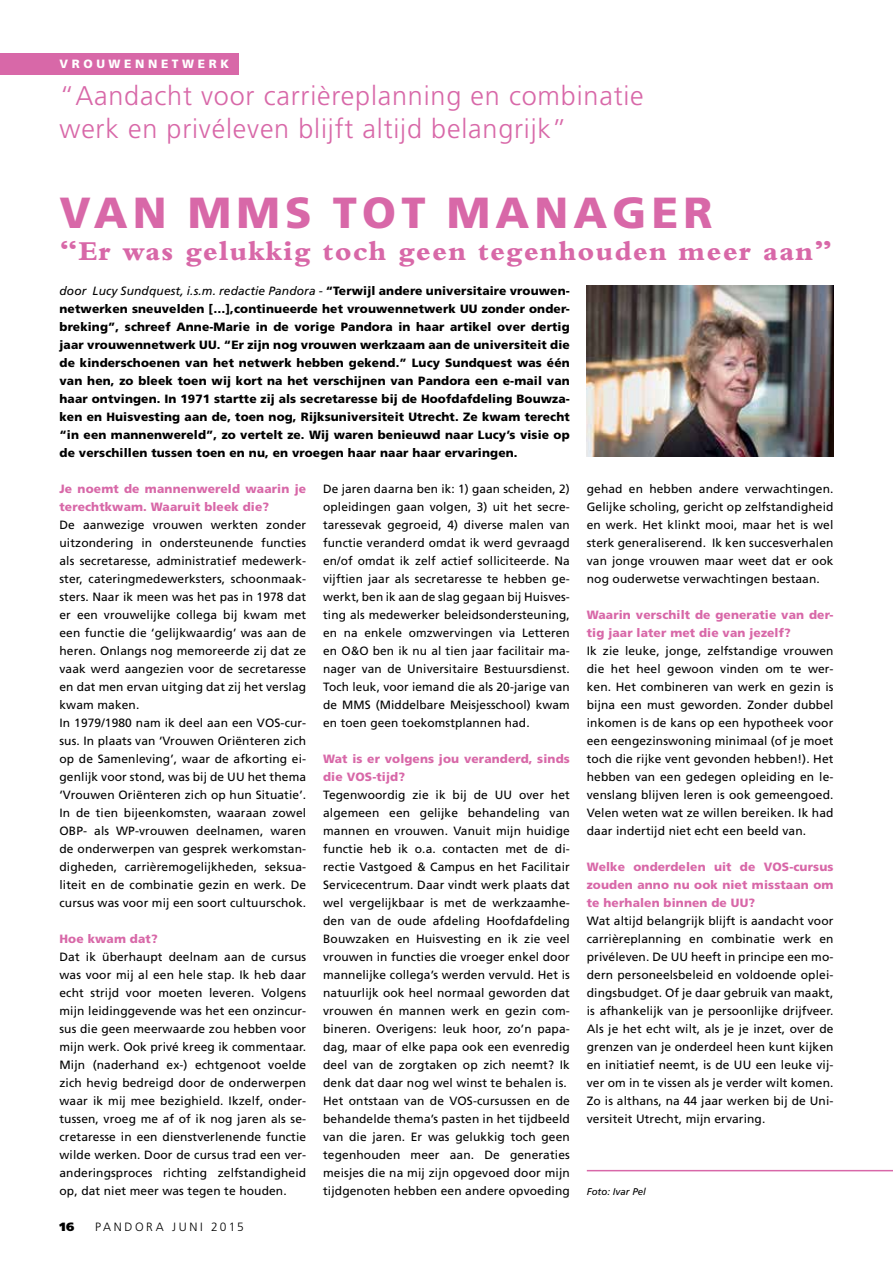
<style>
.page{position:relative;width:893px;height:1263px;background:#fff}
.page>*{position:absolute;margin:0;border:0;box-sizing:border-box;transform-origin:0 0}
.t1{font:900 43.5px "Frutiger LT Std";letter-spacing:.12em;color:#d868a8}
.t2{font:800 28.5px "Bembo Std";letter-spacing:.04em;color:#d868a8}
.t3{font:300 27px/32.2px "Frutiger LT Std";letter-spacing:.03em;color:#d868a8}
.t4{font:12px/18px "Frutiger LT Std";letter-spacing:.01em;color:#000;text-align:justify}
.t5{font:900 12px/18px "Frutiger LT Std";letter-spacing:.01em;color:#000;text-align:justify}
.t6{font:900 12px/18px "Frutiger LT Std";letter-spacing:.01em;color:#d868a8}
.t7{font:300 12px "Frutiger LT Std";letter-spacing:.22em;color:#000}
.t8{font:900 12px "Frutiger LT Std";letter-spacing:.3em;color:#fff}
.t9{font:900 12px "Frutiger LT Std";color:#000}
.t10{font:italic 9.75px "Frutiger LT Std";color:#000}
.s1{font-weight:400;font-style:italic}
</style>
<div class="page">
<div style="left:0;top:53px;width:238px;height:21px;background:#d868a8"></div>
<hr style="left:587px;top:1170px;width:306px;height:1px;background:#d868a8">
<img style="left:587px;top:286px;width:246px;height:171px">
<p class="t8" style="left:60px;top:57px;width:170px">Vrouwennetwerk</p>
<h3 class="t3" style="left:60px;top:80px;width:586px">“Aandacht voor carrièreplanning en combinatie werk en privéleven blijft altijd belangrijk”</h3>
<h1 class="t1" style="left:60px;top:187px;width:170px">Van MMS</h1>
<h1 class="t1" style="left:333px;top:187px;width:381px">tot manager</h1>
<h2 class="t2" style="left:60px;top:235px;width:774px">“Er was gelukkig toch geen tegenhouden meer aan”</h2>
<p class="t5" style="left:60px;top:281px;width:512px"><span class="s1">door Lucy Sundquest, i.s.m. redactie Pandora -</span> “Terwijl andere universitaire vrouwen&shy;netwerken sneuvelden […],continueerde het vrouwennetwerk UU zonder onder&shy;breking”, schreef Anne-Marie in de vorige Pandora in haar artikel over dertig jaar vrouwennetwerk UU . “Er zijn nog vrouwen werkzaam aan de universiteit die de kinderschoenen van het netwerk hebben gekend.” Lucy Sundquest was één van hen, zo bleek toen wij kort na het verschijnen van Pandora een e-mail van haar ontvingen. In 1971 startte zij als secretaresse bij de Hoofdafdeling Bouwza&shy;ken en Huisvesting aan de, toen nog, Rijksuniversiteit Utrecht. Ze kwam terecht “in een mannenwereld”, zo vertelt ze. Wij waren benieuwd naar Lucy’s visie op de verschillen tussen toen en nu, en vroegen haar naar haar ervaringen.</p>
<p class="t6" style="left:60px;top:479px;width:248px">Je noemt de mannenwereld waarin je terechtkwam. Waaruit bleek die?</p>
<p class="t4" style="left:60px;top:516px;width:248px;text-align:left">De aanwezige vrouwen werkten zonder uitzondering in ondersteunende functies als secretaresse, administratief medewerk&shy;ster, cateringmedewerksters, schoonmaak&shy;sters. Naar ik meen was het pas in 1978 dat er een vrouwelijke collega bij kwam met een functie die ‘gelijkwaardig’ was aan de heren. Onlangs nog memoreerde zij dat ze vaak werd aangezien voor de secretaresse en dat men ervan uitging dat zij het verslag kwam maken.<br>In 1979/1980 nam ik deel aan een VOS-cur&shy;sus. In plaats van ‘Vrouwen Oriënteren zich op de Samenleving’, waar de afkorting ei&shy;genlijk voor stond, was bij de UU het thema ‘Vrouwen Oriënteren zich op hun Situatie’.<br>In de tien bijeenkomsten, waaraan zowel OBP- als WP-vrouwen deelnamen, waren de onderwerpen van gesprek werkomstan&shy;digheden, carrièremogelijkheden, seksua&shy;liteit en de combinatie gezin en werk. De cursus was voor mij een soort cultuurschok.</p>
<p class="t6" style="left:60px;top:929px;width:100px">Hoe kwam dat?</p>
<p class="t4" style="left:60px;top:948px;width:248px">Dat ik überhaupt deelnam aan de cursus was voor mij al een hele stap. Ik heb daar echt strijd voor moeten leveren. Volgens mijn leidinggevende was het een onzincur&shy;sus die geen meerwaarde zou hebben voor mijn werk. Ook privé kreeg ik commentaar.<br>Mijn (naderhand ex-) echtgenoot voelde zich hevig bedreigd door de onderwerpen waar ik mij mee bezighield. Ikzelf, onder&shy;tussen, vroeg me af of ik nog jaren als se&shy;cretaresse in een dienstverlenende functie wilde werken. Door de cursus trad een ver&shy;anderingsproces richting zelfstandigheid op, dat niet meer was tegen te houden.</p>
<p class="t9" style="left:60px;top:1219px;width:16px">16</p>
<p class="t7" style="left:95px;top:1220px;width:150px">Pandora juni 2015</p>
<p class="t4" style="left:323px;top:480px;width:248px">De jaren daarna ben ik: 1) gaan scheiden, 2) opleidingen gaan volgen, 3) uit het secre&shy;taressevak gegroeid, 4) diverse malen van functie veranderd omdat ik werd gevraagd en/of omdat ik zelf actief solliciteerde. Na vijftien jaar als secretaresse te hebben ge&shy;werkt, ben ik aan de slag gegaan bij Huisves&shy;ting als medewerker beleidsondersteuning, en na enkele omzwervingen via Letteren en O&amp;O ben ik nu al tien jaar facilitair ma&shy;nager van de Universitaire Bestuursdienst.<br>Toch leuk, voor iemand die als 20-jarige van de MMS (Middelbare Meisjesschool) kwam en toen geen toekomstplannen had.</p>
<p class="t6" style="left:323px;top:749px;width:248px">Wat is er volgens jou veranderd, sinds die VOS</p>
<p class="t6" style="left:372px;top:767px;width:34px">-tijd?</p>
<p class="t4" style="left:323px;top:786px;width:248px;text-align:left">Tegenwoordig zie ik bij de UU over het algemeen een gelijke behandeling van mannen en vrouwen. Vanuit mijn huidige functie heb ik o.a. contacten met de di&shy;rectie Vastgoed &amp; Campus en het Facilitair Servicecentrum. Daar vindt werk plaats dat wel vergelijkbaar is met de werkzaamhe&shy;den van de oude afdeling Hoofdafdeling Bouwzaken en Huisvesting en ik zie veel vrouwen in functies die vroeger enkel door mannelijke collega’s werden vervuld. Het is natuurlijk ook heel normaal geworden dat vrouwen én mannen werk en gezin com&shy;bineren. Overigens: leuk hoor, zo’n papa&shy;dag, maar of elke papa ook een evenredig deel van de zorgtaken op zich neemt? Ik denk dat daar nog wel winst te behalen is.<br>Het ontstaan van de VOS-cursussen en de behandelde thema’s pasten in het tijdbeeld van die jaren. Er was gelukkig toch geen tegenhouden meer aan. De generaties meisjes die na mij zijn opgevoed door mijn tijdgenoten hebben een andere opvoeding</p>
<p class="t4" style="left:587px;top:480px;width:248px">gehad en hebben andere verwachtingen.<br>Gelijke scholing, gericht op zelfstandigheid en werk. Het klinkt mooi, maar het is wel sterk generaliserend. Ik ken succesverhalen van jonge vrouwen maar weet dat er ook nog ouderwetse verwachtingen bestaan.</p>
<p class="t6" style="left:587px;top:605px;width:248px">Waarin verschilt de generatie van der&shy;tig jaar later met die van jezelf?</p>
<p class="t4" style="left:587px;top:642px;width:248px">Ik zie leuke, jonge, zelfstandige vrouwen die het heel gewoon vinden om te wer&shy;ken. Het combineren van werk en gezin is bijna een must geworden. Zonder dubbel inkomen is de kans op een hypotheek voor een eengezinswoning minimaal (of je moet toch die rijke vent gevonden hebben!). Het hebben van een gedegen opleiding en le&shy;venslang blijven leren is ook gemeengoed.<br>Velen weten wat ze willen bereiken. Ik had daar indertijd niet echt een beeld van.</p>
<p class="t6" style="left:587px;top:857px;width:187px">Welke onderdelen uit de VOS</p>
<p class="t6" style="left:587px;top:857px;width:248px;text-align:justify;text-indent:203px">-cursus zouden anno nu ook niet misstaan om te herhalen binnen de UU?</p>
<p class="t4" style="left:587px;top:912px;width:248px">Wat altijd belangrijk blijft is aandacht voor carrièreplanning en combinatie werk en privéleven. De UU heeft in principe een mo&shy;dern personeelsbeleid en voldoende oplei&shy;dingsbudget. Of je daar gebruik van maakt, is afhankelijk van je persoonlijke drijfveer.<br>Als je het echt wilt, als je je inzet, over de grenzen van je onderdeel heen kunt kijken en initiatief neemt, is de UU een leuke vij&shy;ver om in te vissen als je verder wilt komen.<br>Zo is althans, na 44 jaar werken bij de Uni&shy;versiteit Utrecht, mijn ervaring.</p>
<p class="t10" style="left:587px;top:1186px;width:61px">Foto: Ivar Pel</p>
</div>
